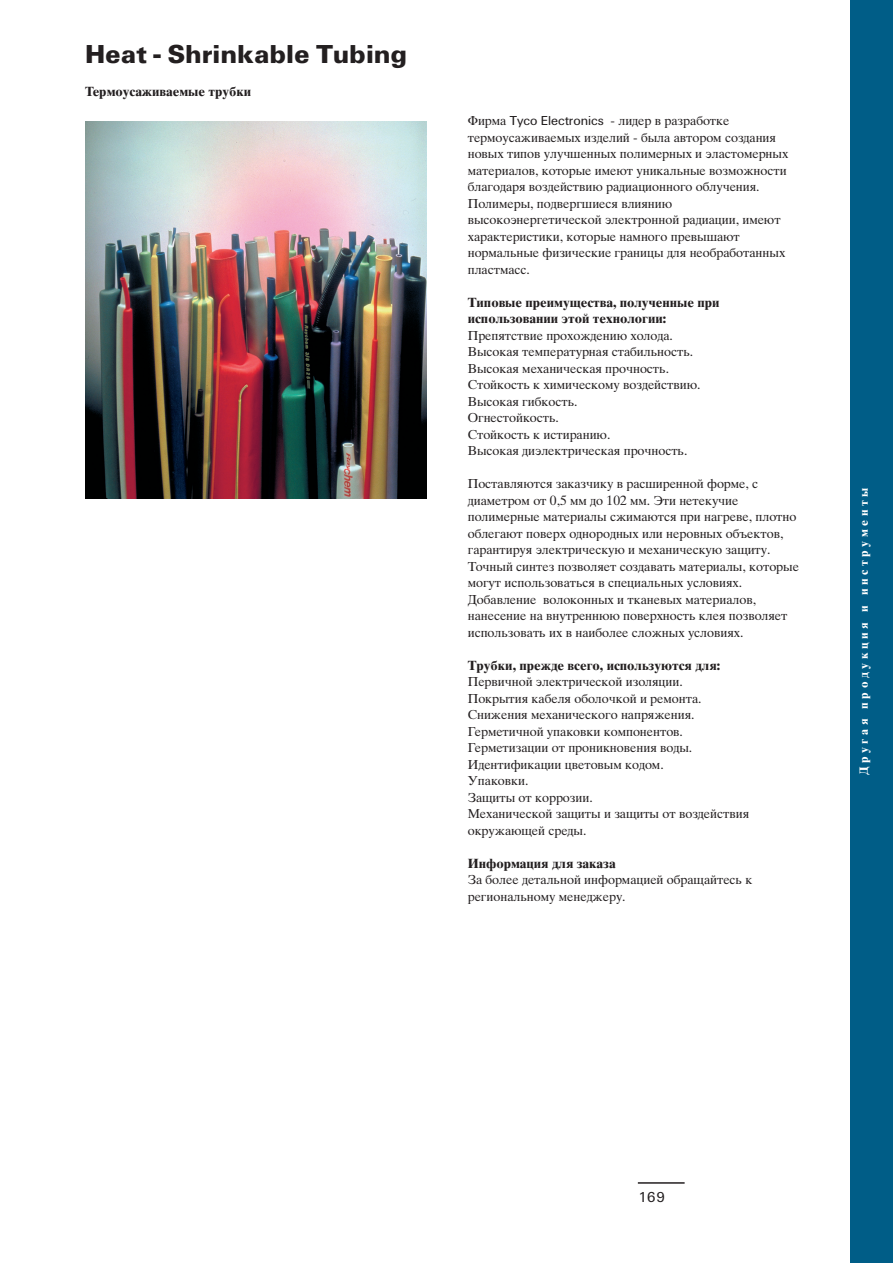
<style>
.page{position:relative;width:893px;height:1263px;background:#fff}
.page>*{position:absolute;margin:0;border:0;box-sizing:border-box;transform-origin:0 0}
.t1{font:900 27px "U75 Univers";color:#231f20}
.t2{font:15px "U55 Univers";color:#231f20}
.t3{font:13.5px/16.5px "Moskva";color:#231f20}
.t4{font:700 13.5px/16.5px "Moskva";color:#231f20}
.t5{font:700 12px "Moskva";letter-spacing:.3em;color:#fff}
.s1{font-family:"U55 Univers"}
</style>
<div class="page">
<hr style="left:638px;top:1182px;width:47px;height:2px;background:#231f20">
<div style="left:850px;top:0;width:43px;height:1263px;background:#005d87"></div>
<img style="left:85px;top:121px;width:342px;height:377px">
<h1 class="t1" style="left:85px;top:38px;width:324px">Heat - Shrinkable Tubing</h1>
<p class="t4" style="left:85px;top:84px;width:168px">Termousaøivaemye trubki</p>
<p class="t3" style="left:468px;top:113px;width:322px">Firma <span class="s1">Tyco Electronics</span> - lider v razrabotke termousaøivaemyx izdelij - byla avtorom sozdaniå novyx tipov uluhπennyx polimernyx i qlastomernyx materialov, kotorye imeœt unikalænye vozmoønosti blagodarå vozdejstviœ radiacionnogo obluheniå.<br>Polimery, podvergπieså vliåniœ vysokoqnergetiheskoj qlektronnoj radiacii, imeœt xarakteristiki, kotorye namnogo prevyπaœt normalænye fiziheskie granicy dlå neobrabotannyx plastmass.</p>
<p class="t4" style="left:468px;top:294px;width:253px">Tipovye preimuwestva, poluhennye pri ispolæzovanii qtoj texnologii:</p>
<p class="t3" style="left:468px;top:328px;width:234px">Prepåtstvie proxoødeniœ xoloda.<br>Vysokaå temperaturnaå stabilænostæ.<br>Vysokaå mexaniheskaå prohnostæ.<br>Stojkostæ k ximiheskomu vozdejstviœ.<br>Vysokaå gibkostæ.<br>Ognestojkostæ.<br>Stojkostæ k istiraniœ.<br>Vysokaå diqlektriheskaå prohnostæ.</p>
<p class="t3" style="left:468px;top:476px;width:333px">Postavlåœtså zakazhiku v rasπirennoj forme, s diametrom ot 0,5 mm do 102 mm. Qti netekuhie polimernye materialy søimaœtså pri nagreve, plotno oblegaœt poverx odnorodnyx ili nerovnyx obßektov, garantiruå qlektriheskuœ i mexaniheskuœ zawitu.<br>Tohnyj sintez pozvolået sozdavatæ materialy, kotorye mogut ispolæzovatæså v specialænyx usloviåx.<br>Dobavlenie volokonnyx i tkanevyx materialov, nanesenie na vnutrennœœ poverxnostæ kleå pozvolået ispolæzovatæ ix v naibolee sloønyx usloviåx.</p>
<p class="t4" style="left:468px;top:657px;width:254px">Trubki, preøde vsego, ispolæzuœtså dlå:</p>
<p class="t3" style="left:468px;top:674px;width:283px">Pervihnoj qlektriheskoj izolåcii.<br>Pokrytiå kabelå obolohkoj i remonta.<br>Sniøeniå mexaniheskogo napråøeniå.<br>Germetihnoj upakovki komponentov.<br>Germetizacii ot proniknoveniå vody.<br>Identifikacii cvetovym kodom.<br>Upakovki.<br>Zawity ot korrozii.<br>Mexaniheskoj zawity i zawity ot vozdejstviå okruøaœwej sredy.</p>
<p class="t4" style="left:468px;top:855px;width:149px">Informaciå dlå zakaza</p>
<p class="t3" style="left:468px;top:872px;width:286px">Za bolee detalænoj informaciej obrawajtesæ k regionalænomu menedøeru.</p>
<p class="t5" style="left:857px;top:775px;width:289px;rotate:-90deg">Drugaå produkciå i instrumenty</p>
<p class="t2" style="left:638px;top:1188px;width:29px">169</p>
</div>
